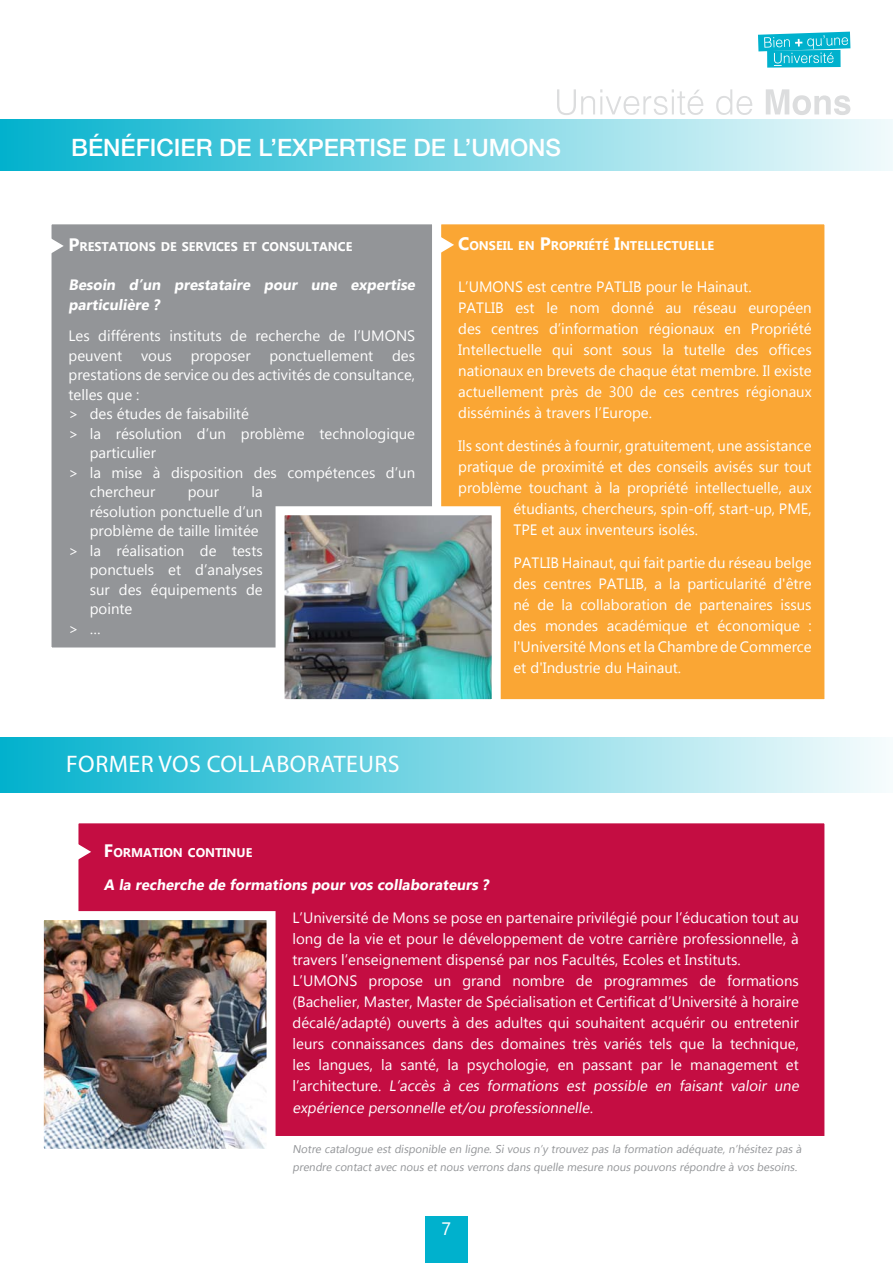
<style>
.page{position:relative;width:893px;height:1263px;background:#fff}
.page>*{position:absolute;margin:0;border:0;box-sizing:border-box;transform-origin:0 0}
.t1{font:500 24px "Helvetica Neue LT";color:#fff}
.t2{font:24px "Myriad Pro";letter-spacing:.02em;color:#fff}
.t3{font:18px "Gadugi";color:#fff}
.t4{font:15px/21px "Gadugi";color:#fff}
.t5{font:700 15px/19.5px "Gadugi";color:#fff}
.t6{font:700 12.6px "Gadugi";color:#fff}
.t7{font:11.25px/18px "Gadugi";color:#939598}
.s1{font-size:18px}
</style>
<div class="page">
<svg style="left:557px;top:89px;width:293px;height:26px"></svg>
<div style="left:0;top:737px;width:893px;height:56px;background:linear-gradient(to right,#02b1cd,#f7fcfd)"></div>
<div style="left:425px;top:1216px;width:43px;height:47px;background:#00b1cd"></div>
<div style="left:47px;top:220px;width:390px;height:432px;background:#939598"></div>
<div style="left:43px;top:215px;width:398px;height:441px;border:9px solid #fff"></div>
<div style="left:437px;top:220px;width:392px;height:484px;background:#faa634"></div>
<div style="left:432px;top:215px;width:401px;height:493px;border:9px solid #fff"></div>
<div style="left:74px;top:819px;width:755px;height:321px;background:#c40d42"></div>
<div style="left:69px;top:814px;width:764px;height:331px;border:9px solid #fff"></div>
<div style="left:0;top:119px;width:893px;height:51px;background:linear-gradient(to right,#02b1cd,#f1fafc)"></div>
<svg style="left:50px;top:238px;width:14px;height:16px"></svg>
<svg style="left:440px;top:237px;width:14px;height:16px"></svg>
<svg style="left:77px;top:844px;width:14px;height:16px"></svg>
<img style="left:45px;top:921px;width:221px;height:227px">
<div style="left:35px;top:911px;width:241px;height:247px;border:9px solid #fff"></div>
<img style="left:286px;top:516px;width:205px;height:182px">
<div style="left:276px;top:506px;width:225px;height:202px;border:9px solid #fff"></div>
<svg style="left:758px;top:32px;width:92px;height:36px;background:#43c5d9"></svg>
<h1 class="t1" style="left:71px;top:133px;width:457px">BÉNÉFICI ER DE L’EXPERTISE DE L’UMONS</h1>
<p class="t6" style="left:69px;top:239px;width:285px"><span class="s1">P</span>RESTATIONS DE SERVICES ET CONSULTANCE</p>
<p class="t5" style="left:69px;top:275px;width:351px">Besoin d’un prestataire pour une expertise particulière ?</p>
<p class="t4" style="left:69px;top:326px;width:348px;line-height:19.5px">Les différents instituts de recherche de l’UMONS peuvent</p>
<p class="t4" style="left:141px;top:345px;width:32px">vous</p>
<p class="t4" style="left:191px;top:345px;width:61px">proposer</p>
<p class="t4" style="left:269px;top:345px;width:105px">ponctuellement</p>
<p class="t4" style="left:392px;top:345px;width:25px">des</p>
<p class="t4" style="left:69px;top:364px;width:348px">prestations de service ou des activités de consultance,</p>
<p class="t4" style="left:69px;top:384px;width:73px">telles que :</p>
<p class="t4" style="left:69px;top:403px;width:182px">&gt; des études de faisabilité</p>
<p class="t4" style="left:69px;top:423px;width:348px">&gt; la résolution d’un problème technologique</p>
<p class="t4" style="left:90px;top:442px;width:68px">particulier</p>
<p class="t4" style="left:69px;top:462px;width:348px">&gt; la mise à disposition des compétences d’un</p>
<p class="t4" style="left:90px;top:481px;width:67px">chercheur</p>
<p class="t4" style="left:188px;top:481px;width:33px">pour</p>
<p class="t4" style="left:251px;top:481px;width:13px">la</p>
<p class="t4" style="left:90px;top:501px;width:174px">résolution ponctuelle d’un</p>
<p class="t4" style="left:90px;top:520px;width:170px">problème de taille limitée</p>
<p class="t4" style="left:69px;top:540px;width:196px">&gt; la réalisation de tests</p>
<p class="t4" style="left:90px;top:559px;width:174px">ponctuels et d’analyses</p>
<p class="t4" style="left:90px;top:579px;width:174px">sur des équipements de</p>
<p class="t4" style="left:90px;top:598px;width:44px">pointe</p>
<p class="t4" style="left:69px;top:618px;width:34px">&gt; …</p>
<h1 class="t2" style="left:66px;top:749px;width:335px">FORMER VOS COLLABORATEURS</h1>
<p class="t6" style="left:458px;top:238px;width:258px"><span class="s1">C</span>ONSEIL EN <span class="s1">P</span>ROPRIÉTÉ <span class="s1">I</span>NTELLECTUELLE</p>
<p class="t4" style="left:458px;top:276px;width:355px">L’UMONS est centre PATLIB pour le Hainaut.<br>PATLIB est le nom donné au réseau européen des centres d’information régionaux en Propriété Intellectuelle qui sont sous la tutelle des offices nationaux en brevets de chaque état membre. Il existe actuellement près de 300 de ces centres régionaux disséminés à travers l’Europe.</p>
<p class="t4" style="left:458px;top:435px;width:355px">Ils sont destinés à fournir, gratuitement, une assistance</p>
<p class="t4" style="left:458px;top:456px;width:355px">pratique de proximité et des conseils avisés sur tout</p>
<p class="t4" style="left:458px;top:477px;width:355px">problème touchant à la propriété intellectuelle, aux</p>
<p class="t4" style="left:513px;top:498px;width:300px">étudiants, chercheurs, spin-off, start-up, PME,</p>
<p class="t4" style="left:513px;top:519px;width:186px">TPE et aux inventeurs isolés.</p>
<p class="t4" style="left:513px;top:552px;width:300px;text-align:justify">PATLIB Hainaut, qui fait partie du réseau belge des centres PATLIB, a la particularité d'être né de la collaboration de partenaires issus des mondes académique et économique : l'Université Mons et la Chambre de Commerce et d'Industrie du Hainaut.</p>
<p class="t6" style="left:104px;top:845px;width:150px"><span class="s1">F</span>ORMATION CONTINUE</p>
<p class="t5" style="left:104px;top:875px;width:389px">A la recherche de formations pour vos collaborateurs ?</p>
<p class="t4" style="left:293px;top:907px;width:510px">L’Université de Mons se pose en partenaire privilégié pour l’éducation tout au long de la vie et pour le développement de votre carrière professionnelle, à travers l’enseignement dispensé par nos Facultés, Ecoles et Instituts.<br>L’UMONS propose un grand nombre de programmes de formations (Bachelier, Master, Master de Spécialisation et Certificat d’Université à horaire décalé/adapté) ouverts à des adultes qui souhaitent acquérir ou entretenir leurs connaissances dans des domaines très variés tels que la technique, les langues, la santé, la psychologie, en passant par le management et l ’ a rc h i t e ct u re . L’accès à ces formations est possible en faisant valoir une expérience personnelle et/ou professionnelle.</p>
<p class="t7" style="left:293px;top:1139px;width:512px">Notre catalogue est disponible en ligne. Si vous n’y trouvez pas la formation adéquate, n’hésitez pas à prendre contact avec nous et nous verrons dans quelle mesure nous pouvons répondre à vos besoins.</p>
<p class="t3" style="left:442px;top:1218px;width:11px">7</p>
</div>
